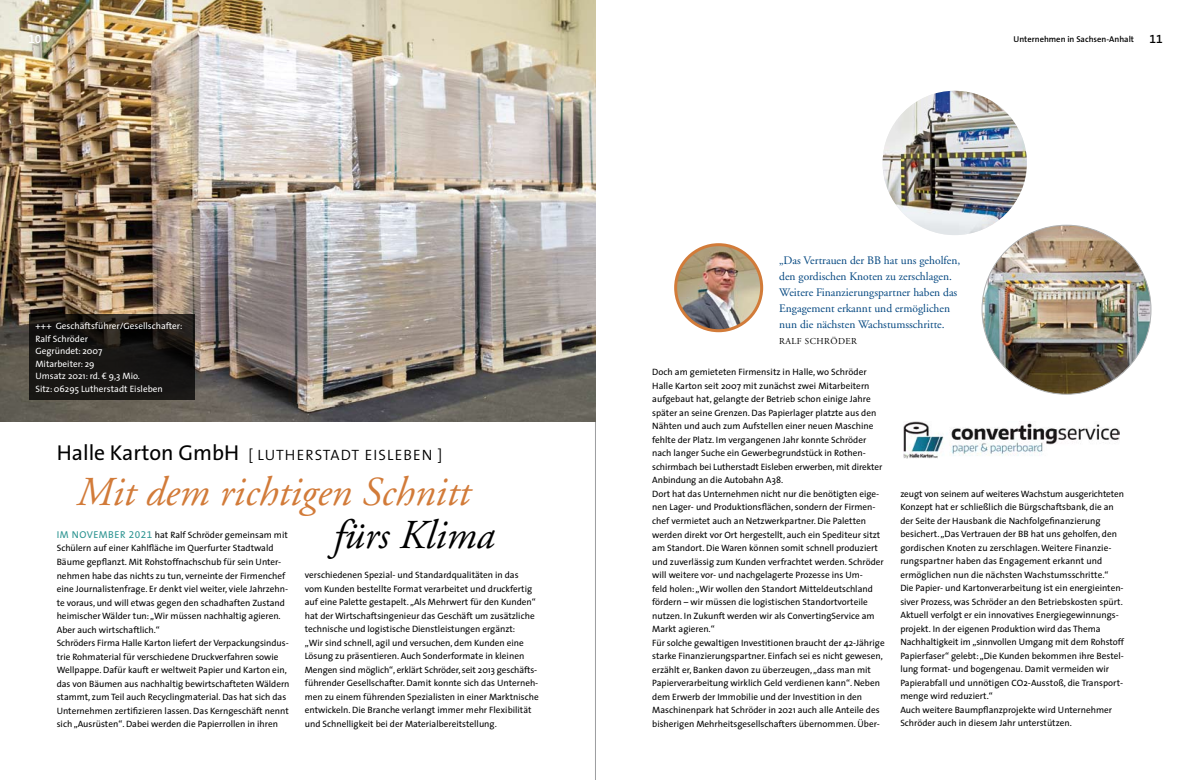
<style>
.page{position:relative;width:1191px;height:780px;background:#fff}
.page>*{position:absolute;margin:0;border:0;box-sizing:border-box;transform-origin:0 0}
.t1{font:italic 41px "Adobe Garamond";color:#d27b39}
.t2{font:italic 41px "Adobe Garamond";color:#000}
.t3{font:300 15px "The Sans";letter-spacing:.075em;color:#000}
.t4{font:12px "The Sans Semi Bold Expert";color:#000}
.t5{font:12px "The Sans Semi Bold Expert";color:#fff}
.t6{font:11.5px/16px "Adobe Garamond";color:#00457f}
.t7{font:10px "The Sans";color:#2d9491}
.t8{font:9.2px/13.5px "The Sans";color:#000}
.t9{font:9.2px/12.5px "The Sans";color:#fff}
.t10{font:9px "Adobe Garamond";letter-spacing:.05em;color:#000}
.t11{font:600 8.5px "The Sans";color:#000}
.s1{font-weight:400;font-size:21.6px}
.s2{font-family:"The Sans Expert";font-size:10px;color:#2d9491}
</style>
<div class="page">
<hr style="left:595px;top:0;width:1px;height:780px;background:#9c9d9f">
<img style="left:0;top:0;width:595px;height:421px">
<svg style="left:29px;top:315px;width:165px;height:85px;fill:#181614"></svg>
<img style="left:675px;top:245px;width:86px;height:86px;border-radius:43px">
<div style="left:674px;top:243px;width:89px;height:89px;border:3px solid #d27b39;border-radius:50%"></div>
<img style="left:882px;top:91px;width:145px;height:144px;border-radius:72px">
<img style="left:982px;top:225px;width:169px;height:169px;border-radius:84px">
<img style="left:904px;top:421px;width:215px;height:37px">
<h3 class="t5" style="left:28px;top:29px;width:15px">10</h3>
<p class="t11" style="left:1013px;top:32px;width:122px">Unternehmen in Sachsen-Anhalt</p>
<h3 class="t4" style="left:1149px;top:29px;width:15px">11</h3>
<p class="t9" style="left:35px;top:319px;width:148px">+++ Geschäftsführer/Gesellschafter:<br>Ralf Schröder<br>Gegründet: 2007<br>Mitarbeiter: 29<br>Umsatz 2021: rd. € 9,3 Mio.<br>Sitz: 06295 Lutherstadt Eisleben</p>
<h2 class="t3" style="left:57px;top:442px;width:387px"><span class="s1">Halle Karton GmbH</span> [ LUTHERSTADT EI SLEBEN ]</h2>
<h1 class="t1" style="left:77px;top:470px;width:394px">Mit dem richtigen Schnitt</h1>
<h1 class="t2" style="left:333px;top:513px;width:163px">fürs Klima</h1>
<p class="t7" style="left:57px;top:526px;width:31px">Im November</p>
<p class="t8" style="left:57px;top:528px;width:234px;text-indent:72px"><span class="s2">2021</span> hat Ralf Schröder gemeinsam mit Schülern auf einer Kahlfläche im Querfurter Stadtwald Bäume gepflanzt. Mit Rohstoffnachschub für sein Unter&shy;nehmen habe das nichts zu tun, verneinte der Firmenchef eine Journalistenfrage. Er denkt viel weiter, viele Jahrzehn&shy;te voraus, und will etwas gegen den schadhaften Zustand heimischer Wälder tun: „Wir müssen nachhaltig agieren.<br>Aber auch wirtschaftlich.“<br>Schröders Firma Halle Karton liefert der Verpackungsindus&shy;trie Rohmaterial für verschiedene Druckverfahren sowie Wellpappe. Dafür kauft er weltweit Papier und Karton ein, das von Bäumen aus nachhaltig bewirtschafteten Wäldern stammt, zum Teil auch Recyclingmaterial. Das hat sich das Unternehmen zertifizieren lassen. Das Kerngeschäft nennt sich „Ausrüsten“. Dabei werden die Papierrollen in ihren</p>
<p class="t8" style="left:305px;top:568px;width:235px">verschiedenen Spezial- und Standardqualitäten in das<br>vom Kunden bestellte Format verarbeitet und druckfertig auf eine Palette gestapelt. „Als Mehrwert für den Kunden“ hat der Wirtschaftsingenieur das Geschäft um zusätzliche technische und logistische Dienstleistungen ergänzt:<br>„Wir sind schnell, agil und versuchen, dem Kunden eine Lösung zu präsentieren. Auch Sonderformate in kleinen Mengen sind möglich“, erklärt Schröder, seit 2013 geschäfts&shy;führender Gesellschafter. Damit konnte sich das Unterneh&shy;men zu einem führenden Spezialisten in einer Marktnische entwickeln. Die Branche verlangt immer mehr Flexibilität und Schnelligkeit bei der Materialbereitstellung.</p>
<p class="t6" style="left:779px;top:253px;width:183px">„Das Vertrauen der BB hat uns geholfen, den gordischen Knoten zu zerschlagen.<br>Weitere Finanzierungspartner haben das Engagement erkannt und ermöglichen nun die nächsten Wachstumsschritte.</p>
<p class="t10" style="left:779px;top:336px;width:13px">Ralf</p>
<p class="t10" style="left:805px;top:336px;width:41px">Schröder</p>
<p class="t8" style="left:652px;top:365px;width:234px">Doch am gemieteten Firmensitz in Halle, wo Schröder Halle Karton seit 2007 mit zunächst zwei Mitarbeitern aufgebaut hat, gelangte der Betrieb schon einige Jahre später an seine Grenzen. Das Papierlager platzte aus den Nähten und auch zum Aufstellen einer neuen Maschine fehlte der Platz. Im vergangenen Jahr konnte Schröder nach langer Suche ein Gewerbegrundstück in Rothen&shy;schirmbach bei Lutherstadt Eisleben erwerben, mit direkter Anbindung an die Autobahn A38.<br>Dort hat das Unternehmen nicht nur die benötigten eige&shy;nen Lager- und Produktionsflächen, sondern der Firmen&shy;chef vermietet auch an Netzwerkpartner. Die Paletten werden direkt vor Ort hergestellt, auch ein Spediteur sitzt am Standort. Die Waren können somit schnell produziert und zuverlässig zum Kunden verfrachtet werden. Schröder will weitere vor- und nachgelagerte Prozesse ins Um-<br>feld holen: „Wir wollen den Standort Mitteldeutschland fördern – wir müssen die logistischen Standortvorteile nutzen. In Zukunft werden wir als ConvertingService am Markt agieren.“<br>Für solche gewaltigen Investitionen braucht der 42-Jährige starke Finanzierungspartner. Einfach sei es nicht gewesen, erzählt er, Banken davon zu überzeugen, „dass man mit Papierverarbeitung wirklich Geld verdienen kann“. Neben dem Erwerb der Immobilie und der Investition in den Maschinenpark hat Schröder in 2021 auch alle Anteile des bisherigen Mehrheitsgesellschafters übernommen. Über-</p>
<p class="t8" style="left:900px;top:486px;width:225px">zeugt von seinem auf weiteres Wachstum ausgerichteten Konzept hat er schließlich die Bürgschaftsbank, die an der Seite der Hausbank die Nachfolgefinanzierung besichert. „Das Vertrauen der BB hat uns geholfen, den gordischen Knoten zu zerschlagen. Weitere Finanzie&shy;rungspartner haben das Engagement erkannt und ermöglichen nun die nächsten Wachstumsschritte.“ Die Papier- und Kartonverarbeitung ist ein energieinten&shy;siver Prozess, was Schröder an den Betriebskosten spürt.<br>Aktuell verfolgt er ein innovatives Energiegewinnungs&shy;projekt. In der eigenen Produktion wird das Thema Nachhaltigkeit im „sinnvollen Umgang mit dem Rohstoff Papierfaser“ gelebt: „Die Kunden bekommen ihre Bestel&shy;lung format- und bogengenau. Damit vermeiden wir Papierabfall und unnötigen CO2-Ausstoß, die Transport&shy;menge wird reduziert.“<br>Auch weitere Baumpflanzprojekte wird Unternehmer Schröder auch in diesem Jahr unterstützen.</p>
</div>
